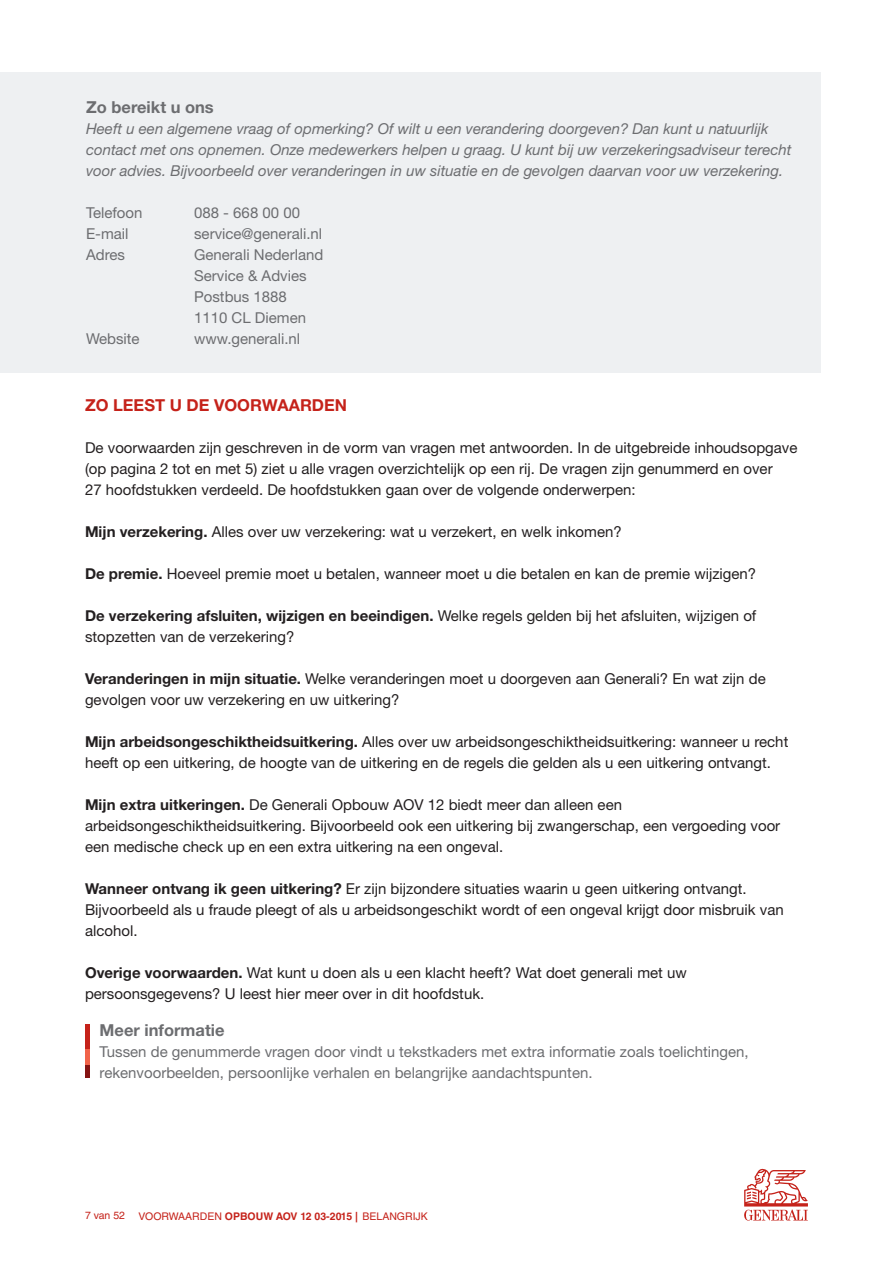
<style>
.page{position:relative;width:893px;height:1263px;background:#fff}
.page>*{position:absolute;margin:0;border:0;box-sizing:border-box;transform-origin:0 0}
.t1{font:700 16.5px "Helvetica Neue LT Std";color:#6c6d70}
.t2{font:700 16.5px "Helvetica Neue LT Std";color:#c5221a}
.Paragraph_Style_2{font:15px/21px "Helvetica Neue LT Std";color:#231f20}
.t3{font:15px/21px "Helvetica Neue LT Std";color:#6c6d70}
.t4{font:italic 15px/21px "Helvetica Neue LT Std";color:#6c6d70}
.t5{font:10.5px "Helvetica LT Std";color:#c5221a}
.s1{font-weight:700}
</style>
<div class="page">
<svg style="left:744px;top:1169px;width:64px;height:51px"></svg>
<div style="left:0;top:73px;width:821px;height:300px;background:#eef0f2"></div>
<hr style="left:85px;top:1042px;width:4px;height:24px;background:#f16349">
<hr style="left:85px;top:1024px;width:4px;height:25px;background:#c5221a">
<hr style="left:85px;top:1066px;width:4px;height:12px;background:#851312">
<p class="t1" style="left:86px;top:97px;width:129px">Zo bereikt u ons</p>
<p class="t4" style="left:86px;top:118px;width:707px">Heeft u een algemene vraag of opmerking? Of wilt u een verandering doorgeven? Dan kunt u natuurlijk contact met ons opnemen. Onze medewerkers helpen u graag. U kunt bij uw verzekeringsadviseur terecht voor advies. Bijvoorbeeld over veranderingen in uw situatie en de gevolgen daarvan voor uw verzekering.</p>
<p class="t3" style="left:86px;top:202px;width:58px">Telefoon</p>
<p class="t3" style="left:194px;top:202px;width:107px">088 - 668 00 00</p>
<p class="t3" style="left:86px;top:223px;width:44px">E-mail</p>
<p class="t3" style="left:194px;top:223px;width:130px">service@generali.nl</p>
<p class="t3" style="left:86px;top:244px;width:40px">Adres</p>
<p class="t3" style="left:194px;top:244px;width:131px">Generali Nederland</p>
<p class="t3" style="left:194px;top:265px;width:114px">Service &amp; Advies</p>
<p class="t3" style="left:194px;top:286px;width:94px">Postbus 1888</p>
<p class="t3" style="left:194px;top:307px;width:114px">1110 CL Diemen</p>
<p class="t3" style="left:86px;top:328px;width:55px">Website</p>
<p class="t3" style="left:194px;top:328px;width:108px">www.generali.nl</p>
<p class="t2" style="left:85px;top:395px;width:264px">ZO LEEST U DE VOORWAARDEN</p>
<p class="Paragraph_Style_2" style="left:85px;top:437px;width:714px">De voorwaarden zijn geschreven in de vorm van vragen met antwoorden. In de uitgebreide inhoudsopgave (op pagina 2 tot en met 5) ziet u alle vragen overzichtelijk op een rij. De vragen zijn genummerd en over<br>27 hoofdstukken verdeeld. De hoofdstukken gaan over de volgende onderwerpen:</p>
<p class="Paragraph_Style_2" style="left:85px;top:521px;width:538px"><span class="s1">Mijn verzekering.</span> Alles over uw verzekering: wat u verzekert, en welk inkomen?</p>
<p class="Paragraph_Style_2" style="left:85px;top:563px;width:673px"><span class="s1">De premie.</span> Hoeveel premie moet u betalen, wanneer moet u die betalen en kan de premie wijzigen?</p>
<p class="Paragraph_Style_2" style="left:85px;top:605px;width:673px"><span class="s1">De verzekering afsluiten, wijzigen en beeindigen.</span> Welke regels gelden bij het afsluiten, wijzigen of stopzetten van de verzekering?</p>
<p class="Paragraph_Style_2" style="left:85px;top:668px;width:682px"><span class="s1">Veranderingen in mijn situatie.</span> Welke veranderingen moet u doorgeven aan Generali? En wat zijn de gevolgen voor uw verzekering en uw uitkering?</p>
<p class="Paragraph_Style_2" style="left:85px;top:731px;width:705px"><span class="s1">Mijn arbeidsongeschiktheidsuitkering.</span> Alles over uw arbeidsongeschiktheidsuitkering: wanneer u recht heeft op een uitkering, de hoogte van de uitkering en de regels die gelden als u een uitkering ontvangt.</p>
<p class="Paragraph_Style_2" style="left:85px;top:794px;width:697px"><span class="s1">Mijn extra uitkeringen.</span> De Generali Opbouw AOV 12 biedt meer dan alleen een arbeidsongeschiktheidsuitkering. Bijvoorbeeld ook een uitkering bij zwangerschap, een vergoeding voor een medische check up en een extra uitkering na een ongeval.</p>
<p class="Paragraph_Style_2" style="left:85px;top:878px;width:700px"><span class="s1">Wanneer ontvang ik geen uitkering?</span> Er zijn bijzondere situaties waarin u geen uitkering ontvangt.<br>Bijvoorbeeld als u fraude pleegt of als u arbeidsongeschikt wordt of een ongeval krijgt door misbruik van alcohol.</p>
<p class="Paragraph_Style_2" style="left:85px;top:962px;width:603px"><span class="s1">Overige voorwaarden.</span> Wat kunt u doen als u een klacht heeft? Wat doet generali met uw persoonsgegevens? U leest hier meer over in dit hoofdstuk.</p>
<p class="t1" style="left:100px;top:1020px;width:126px">Meer informatie</p>
<p class="t3" style="left:100px;top:1041px;width:651px">Tussen de genummerde vragen door vindt u tekstkaders met extra informatie zoals toelichtingen, rekenvoorbeelden, persoonlijke verhalen en belangrijke aandachtspunten.</p>
<p class="t5" style="left:85px;top:1209px;width:42px">7 van 52</p>
<p class="t5" style="left:139px;top:1210px;width:291px">VOORWAARDEN <span class="s1">OPBOUW AOV 12 03-2015 |</span> BELANGRIJK</p>
</div>
